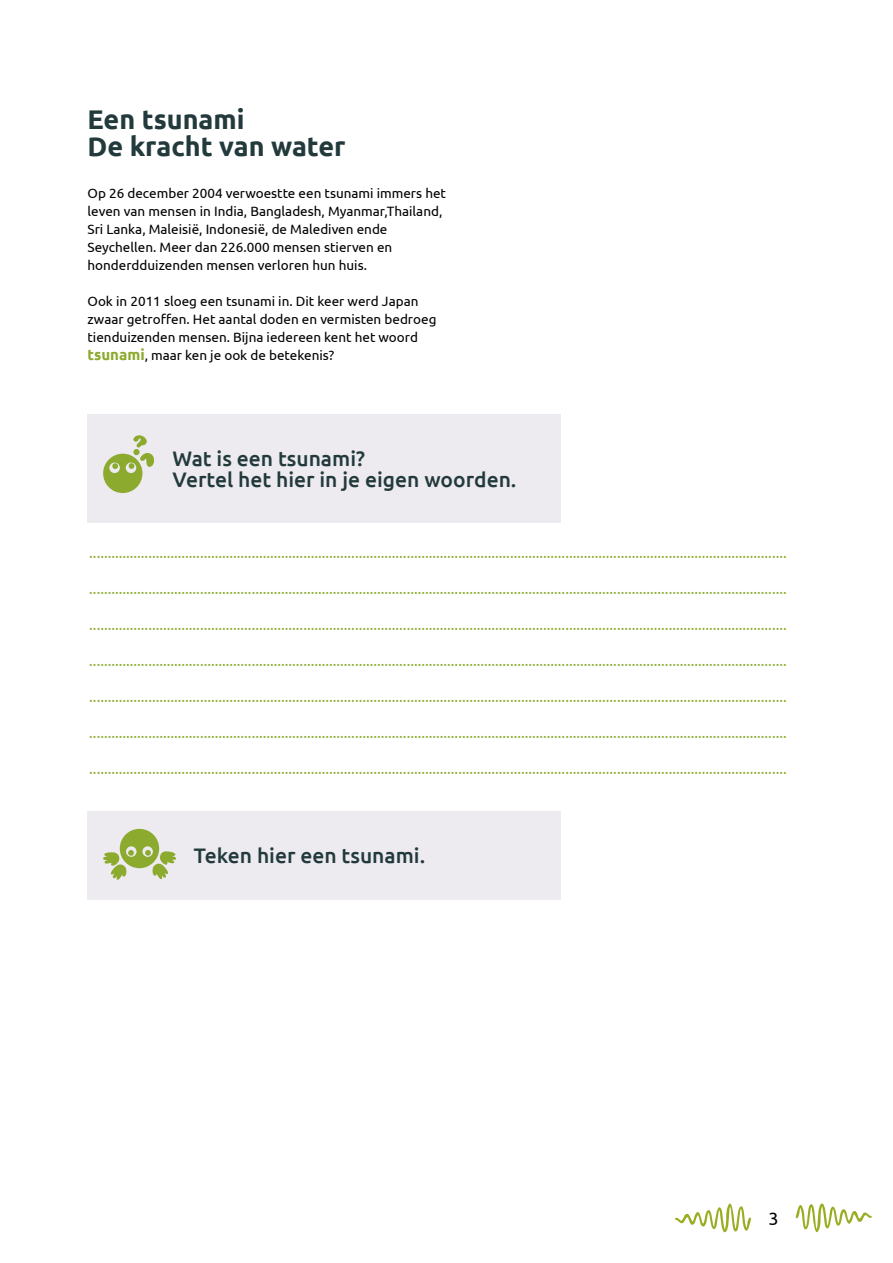
<style>
.page{position:relative;width:893px;height:1263px;background:#fff}
.page>*{position:absolute;margin:0;border:0;box-sizing:border-box;transform-origin:0 0}
.t1{font:700 27px/27px "Ubuntu";color:#223a3c}
.t2{font:500 21px/21px "Ubuntu";color:#223a3c}
.t3{font:18px "Ubuntu";color:#000}
.t4{font:15px "Ubuntu";color:#8caa2e}
.t5{font:13.5px/18px "Ubuntu";color:#000}
.s1{font-weight:700;font-size:15px;color:#8caa2e}
</style>
<div class="page">
<svg style="left:675px;top:1203px;width:76px;height:30px"></svg>
<svg style="left:795px;top:1203px;width:77px;height:30px"></svg>
<div style="left:88px;top:414px;width:473px;height:108px;background:#edeaf0"></div>
<div style="left:88px;top:811px;width:473px;height:88px;background:#edeaf0"></div>
<svg style="left:103px;top:435px;width:51px;height:58px"></svg>
<svg style="left:103px;top:829px;width:73px;height:51px"></svg>
<h1 class="t1" style="left:88px;top:105px;width:260px">Een tsunami<br>De kracht van water</h1>
<p class="t5" style="left:88px;top:184px;width:360px">Op 26 december 2004 verwoestte een tsunami immers het leven van mensen in India, Bangladesh, Myanmar,Thailand, Sri Lanka, Maleisië, Indonesië, de Malediven ende Seychellen. Meer dan 226.000 mensen stierven en honderdduizenden mensen verloren hun huis.</p>
<p class="t5" style="left:88px;top:292px;width:350px">Ook in 2011 sloeg een tsunami in. Dit keer werd Japan zwaar getroffen. Het aantal doden en vermisten bedroeg tienduizenden mensen. Bijna iedereen kent het woord <span class="s1">tsunami</span>, maar ken je ook de betekenis?</p>
<h2 class="t2" style="left:173px;top:447px;width:345px">Wat is een tsunami?<br>Vertel het hier in je eigen woorden.</h2>
<p class="t4" style="left:89px;top:544px;width:699px">.............................................................................................................................................................................................</p>
<p class="t4" style="left:89px;top:580px;width:699px">.............................................................................................................................................................................................</p>
<p class="t4" style="left:89px;top:616px;width:699px">.............................................................................................................................................................................................</p>
<p class="t4" style="left:89px;top:652px;width:699px">.............................................................................................................................................................................................</p>
<p class="t4" style="left:89px;top:688px;width:699px">.............................................................................................................................................................................................</p>
<p class="t4" style="left:89px;top:724px;width:699px">.............................................................................................................................................................................................</p>
<p class="t4" style="left:89px;top:760px;width:699px">.............................................................................................................................................................................................</p>
<h2 class="t2" style="left:194px;top:844px;width:233px">Teken hier een tsunami.</h2>
<p class="t3" style="left:768px;top:1207px;width:12px">3</p>
</div>
